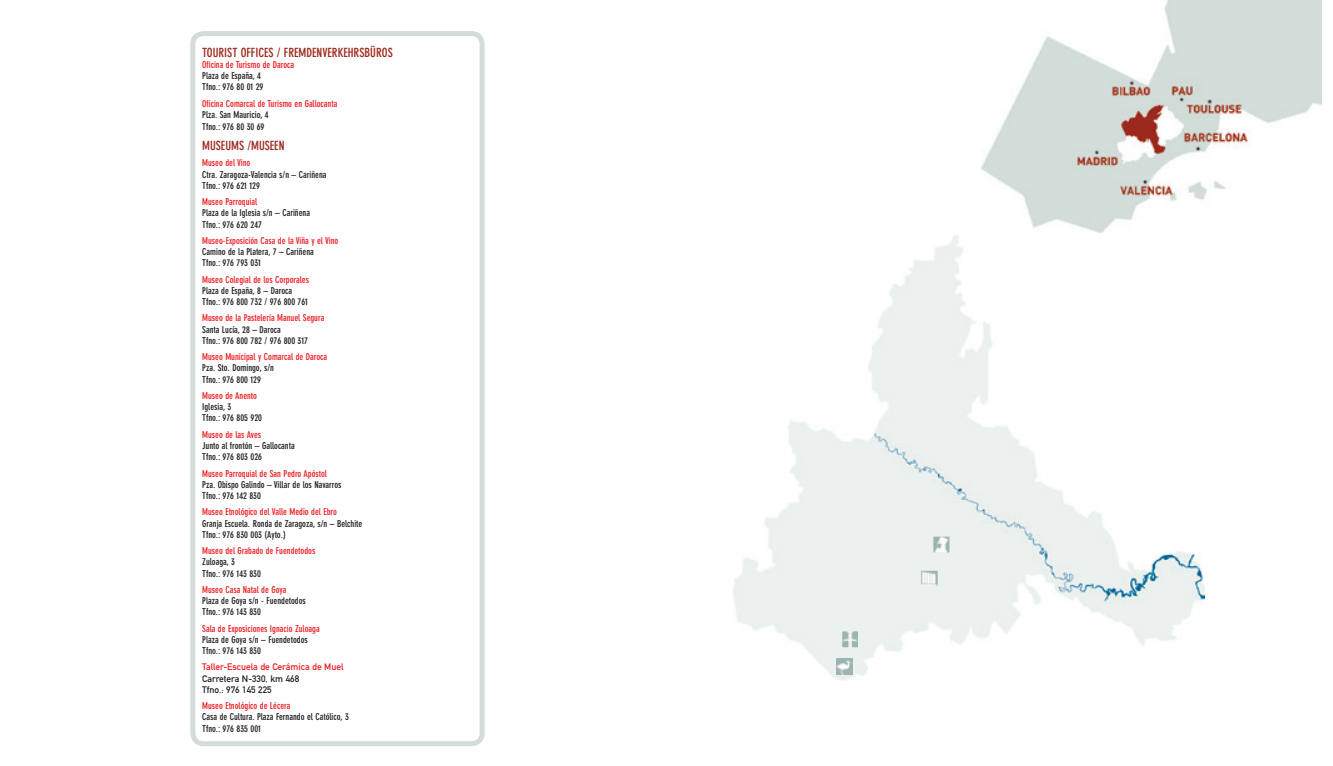
<style>
.page{position:relative;width:1333px;height:766px;background:#fff}
.page>*{position:absolute;margin:0;border:0;box-sizing:border-box;transform-origin:0 0}
.t1{font:700 condensed 12.5px "DIN Neuzeit Grotesk";color:#9c2a1d}
.t2{font:700 condensed 9.38px "DIN Neuzeit Grotesk";color:#231f20}
.t3{font:700 condensed 9.38px "DIN Neuzeit Grotesk";color:#ee1d23}
.t4{font:9.38px "DIN Mittelschrift";color:#231f20}
.t5{font:9.38px "DIN Mittelschrift";color:#ee1d23}
</style>
<div class="page">
<div style="left:190px;top:31px;width:294px;height:715px;border:5px solid #d4dcd7;border-radius:11px"></div>
<img style="left:733px;top:235px;width:471px;height:445px">
<img style="left:842px;top:631px;width:16px;height:16px">
<img style="left:920px;top:570px;width:17px;height:16px">
<img style="left:836px;top:658px;width:16px;height:16px">
<img style="left:933px;top:536px;width:16px;height:16px">
<div style="left:981px;top:0;width:340px;height:265px;background:#fff"></div>
<img style="left:981px;top:0;width:340px;height:232px">
<p class="t1" style="left:202px;top:45px;width:192px">TOURIST OFFICES / FREMDENVERKEHRSBÜROS</p>
<p class="t3" style="left:202px;top:59px;width:93px">Oficina de Turismo de Daroca</p>
<p class="t2" style="left:202px;top:70px;width:60px">Plaza de España, 4</p>
<p class="t2" style="left:202px;top:82px;width:63px">Tfno.: 976 80 01 29</p>
<p class="t3" style="left:202px;top:98px;width:137px">Oficina Comarcal de Turismo en Gallocanta</p>
<p class="t2" style="left:202px;top:109px;width:68px">Plza. San Mauricio, 4</p>
<p class="t2" style="left:202px;top:121px;width:64px">Tfno.: 976 80 30 69</p>
<p class="t1" style="left:202px;top:138px;width:84px">MUSEUMS /MUSEEN</p>
<p class="t3" style="left:202px;top:157px;width:50px">Museo del Vino</p>
<p class="t2" style="left:202px;top:169px;width:126px">Ctra. Zaragoza-Valencia s/n – Cariñena</p>
<p class="t2" style="left:202px;top:180px;width:59px">Tfno.: 976 621 129</p>
<p class="t3" style="left:202px;top:196px;width:56px">Museo Parroquial</p>
<p class="t2" style="left:202px;top:207px;width:109px">Plaza de la Iglesia s/n – Cariñena</p>
<p class="t2" style="left:202px;top:219px;width:61px">Tfno.: 976 620 247</p>
<p class="t3" style="left:202px;top:235px;width:138px">Museo-Exposición Casa de la Viña y el Vino</p>
<p class="t2" style="left:202px;top:246px;width:113px">Camino de la Platera, 7 – Cariñena</p>
<p class="t2" style="left:202px;top:257px;width:60px">Tfno.: 976 793 031</p>
<p class="t3" style="left:202px;top:274px;width:108px">Museo Colegial de los Corporales</p>
<p class="t2" style="left:202px;top:285px;width:91px">Plaza de España, 8 – Daroca</p>
<p class="t2" style="left:202px;top:296px;width:107px">Tfno.: 976 800 732 / 976 800 761</p>
<p class="t3" style="left:202px;top:312px;width:124px">Museo de la Pastelería Manuel Segura</p>
<p class="t2" style="left:202px;top:324px;width:80px">Santa Lucía, 28 – Daroca</p>
<p class="t2" style="left:202px;top:335px;width:107px">Tfno.: 976 800 782 / 976 800 317</p>
<p class="t3" style="left:202px;top:351px;width:126px">Museo Municipal y Comarcal de Daroca</p>
<p class="t2" style="left:202px;top:362px;width:73px">Pza. Sto. Domingo, s/n</p>
<p class="t2" style="left:202px;top:374px;width:60px">Tfno.: 976 800 129</p>
<p class="t3" style="left:202px;top:390px;width:56px">Museo de Anento</p>
<p class="t2" style="left:202px;top:401px;width:31px">Iglesia, 3</p>
<p class="t2" style="left:202px;top:412px;width:61px">Tfno.: 976 805 920</p>
<p class="t3" style="left:202px;top:429px;width:60px">Museo de las Aves</p>
<p class="t2" style="left:202px;top:440px;width:94px">Junto al frontón – Gallocanta</p>
<p class="t2" style="left:202px;top:451px;width:61px">Tfno.: 976 803 026</p>
<p class="t3" style="left:202px;top:467px;width:126px">Museo Parroquial de San Pedro Apóstol</p>
<p class="t2" style="left:202px;top:479px;width:141px">Pza. Obispo Galindo – Villar de los Navarros</p>
<p class="t2" style="left:202px;top:490px;width:60px">Tfno.: 976 142 830</p>
<p class="t3" style="left:202px;top:506px;width:136px">Museo Etnológico del Valle Medio del Ebro</p>
<p class="t2" style="left:202px;top:517px;width:162px">Granja Escuela. Ronda de Zaragoza, s/n – Belchite</p>
<p class="t2" style="left:202px;top:529px;width:85px">Tfno.: 976 830 003 (Ayto.)</p>
<p class="t3" style="left:202px;top:545px;width:115px">Museo del Grabado de Fuendetodos</p>
<p class="t2" style="left:202px;top:556px;width:34px">Zuloaga, 3</p>
<p class="t2" style="left:202px;top:567px;width:60px">Tfno.: 976 143 830</p>
<p class="t3" style="left:202px;top:584px;width:86px">Museo Casa Natal de Goya</p>
<p class="t2" style="left:202px;top:595px;width:105px">Plaza de Goya s/n - Fuendetodos</p>
<p class="t2" style="left:202px;top:606px;width:60px">Tfno.: 976 143 830</p>
<p class="t3" style="left:202px;top:622px;width:119px">Sala de Exposiciones Ignacio Zuloaga</p>
<p class="t2" style="left:202px;top:634px;width:107px">Plaza de Goya s/n – Fuendetodos</p>
<p class="t2" style="left:202px;top:645px;width:60px">Tfno.: 976 143 830</p>
<p class="t5" style="left:202px;top:661px;width:143px">Taller-Escuela de Cerámica de Muel</p>
<p class="t4" style="left:202px;top:672px;width:98px">Carretera N-330, km 468</p>
<p class="t4" style="left:202px;top:684px;width:71px">Tfno.: 976 145 225</p>
<p class="t3" style="left:202px;top:700px;width:90px">Museo Etnológico de Lécera</p>
<p class="t2" style="left:202px;top:711px;width:148px">Casa de Cultura. Plaza Fernando el Católico, 3</p>
<p class="t2" style="left:202px;top:722px;width:60px">Tfno.: 976 835 001</p>
</div>
